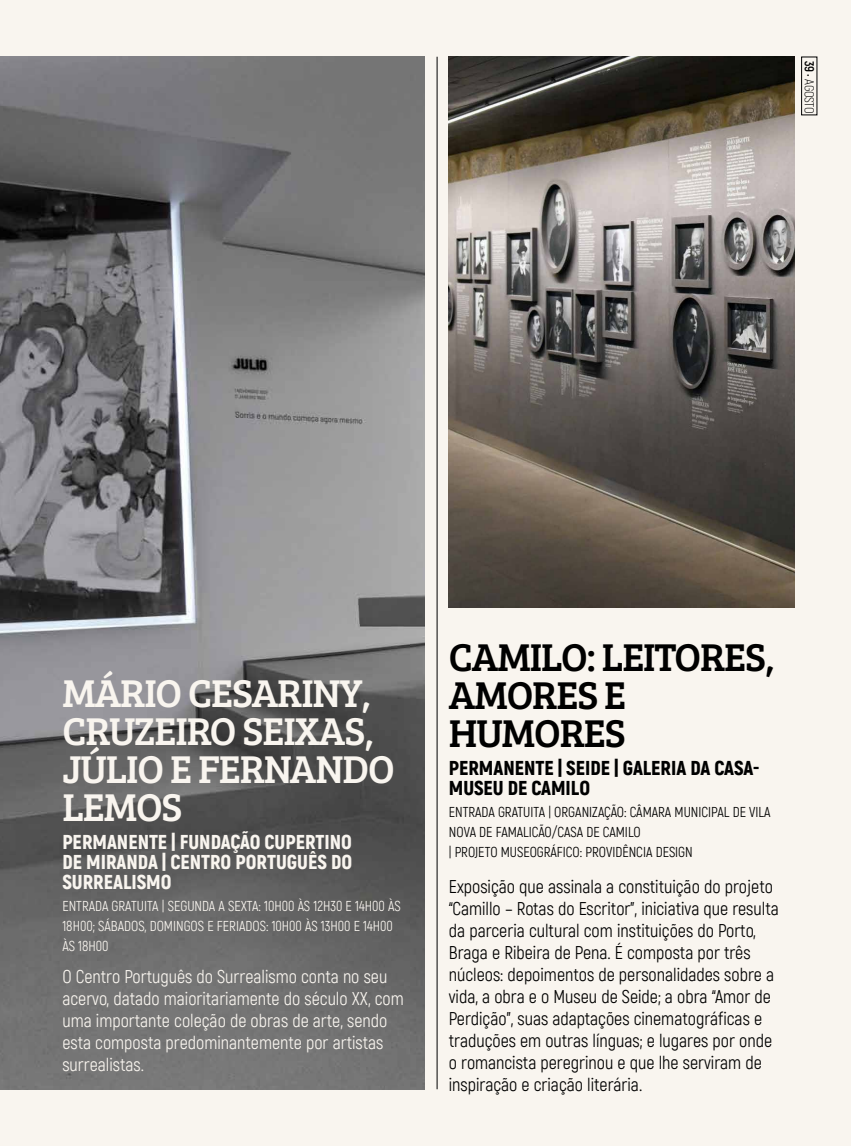
<style>
.page{position:relative;width:851px;height:1146px;background:#fff}
.page>*{position:absolute;margin:0;border:0;box-sizing:border-box;transform-origin:0 0}
.t1{font:40px/38px "Bree Serif";letter-spacing:-.025em;color:#f9f5ef}
.t2{font:40px/38px "Bree Serif";letter-spacing:-.025em;color:#000}
.t3{font:900 20px/20px "Akrobat";color:#f9f5ef;text-align:justify}
.t4{font:900 20px/20px "Akrobat";color:#000}
.t5{font:18px/22px "Akrobat";color:#000}
.t6{font:18px/22px "Akrobat";color:#f9f5ef}
.t7{font:14px/20px "Akrobat";color:#000}
.t8{font:14px/20px "Akrobat";color:#f9f5ef}
.t9{font:300 13px "Akrobat";letter-spacing:-.025em;color:#000}
.s1{font-weight:700}
</style>
<div class="page">
<div style="left:0;top:0;width:850px;height:1145px;background:#f9f5ef"></div>
<div style="left:801px;top:57px;width:16px;height:58px;border:1px solid #000"></div>
<img style="left:449px;top:57px;width:345px;height:550px">
<hr style="left:436px;top:57px;width:1px;height:1032px;background:#000">
<img style="left:0;top:57px;width:425px;height:1032px">
<p class="t9" style="left:816px;top:61px;width:54px;rotate:90deg"><span class="s1">39 ·</span> AGOSTO</p>
<h1 class="t1" style="left:62px;top:671px;width:334px">MÁRIO CESARINY,<br>CRUZEIRO SEIXAS,<br>JÚLIO E FERNANDO<br>LEMOS</h1>
<p class="t3" style="left:62px;top:831px;width:291px">PERMANENTE | FUNDAÇÃO CUPERTINO DE MIRANDA | CENTRO PORTUGUÊS DO SURREALISMO</p>
<p class="t8" style="left:62px;top:896px;width:340px">ENTRADA GRATUITA | SEGUNDA A SEXTA: 10H00 ÀS 12H30 E 14H00 ÀS<br>18H00; SÁBADOS, DOMINGOS E FERIADOS: 10H00 ÀS 13H00 E 14H00<br>ÀS 18H00</p>
<p class="t6" style="left:62px;top:965px;width:343px">O Centro Português do Surrealismo conta no seu acervo, datado maioritariamente do século XX, com uma importante coleção de obras de arte, sendo esta composta predominantemente por artistas surrealistas.</p>
<h1 class="t2" style="left:449px;top:635px;width:327px">CAMILO: LEITORES,<br>AMORES E<br>HUMORES</h1>
<p class="t4" style="left:449px;top:757px;width:312px">PERMANENTE | SEIDE | GALERIA DA CASA-<br>MUSEU DE CAMILO</p>
<p class="t7" style="left:449px;top:801px;width:323px">ENTRADA GRATUITA | ORGANIZAÇÃO: CÂMARA MUNICIPAL DE VILA<br>NOVA DE FAMALICÃO/CASA DE CAMILO<br>| PROJETO MUSEOGRÁFICO: PROVIDÊNCIA DESIGN</p>
<p class="t5" style="left:449px;top:875px;width:331px">Exposição que assinala a constituição do projeto “Camillo – Rotas do Escritor”, iniciativa que resulta da parceria cultural com instituições do Porto, Braga e Ribeira de Pena. É composta por três núcleos: depoimentos de personalidades sobre a vida, a obra e o Museu de Seide; a obra “Amor de Perdição”, suas adaptações cinematográficas e traduções em outras línguas; e lugares por onde o romancista peregrinou e que lhe serviram de inspiração e criação literária.</p>
</div>
